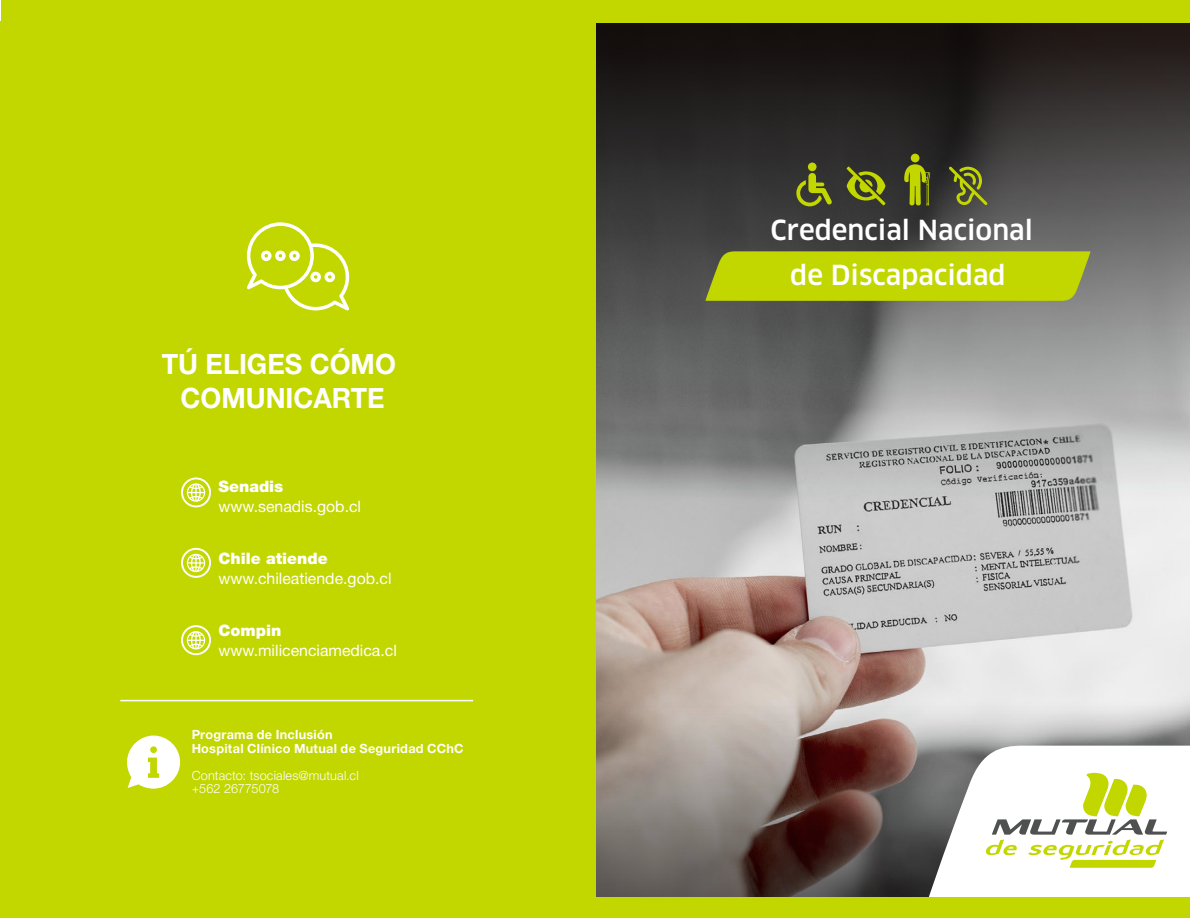
<style>
.page{position:relative;width:1190px;height:918px;background:#fff}
.page>*{position:absolute;margin:0;border:0;box-sizing:border-box;transform-origin:0 0}
.t1{font:700 28.05px/33.6px "Helvetica Neue LT Std";color:#fff;text-align:center;scale:.96 1}
.t2{font:500 27px/45px "Clan";color:#fff;text-align:center}
.t3{font:15.9px "Helvetica Neue LT Std";color:#fff}
.t4{font:900 15.9px "Helvetica Neue LT Std";color:#fff}
.t5{font:700 12.75px/13.6px "Helvetica Neue LT Std";letter-spacing:.02em;color:#fff}
.t6{font:300 12.75px/13.6px "Helvetica Neue LT Std";letter-spacing:.01em;color:#fff}
</style>
<div class="page">
<img style="left:595px;top:503px;width:594px;height:197px">
<svg style="left:595px;top:22px;width:594px;height:481px;background:#605f5e"></svg>
<svg style="left:595px;top:700px;width:594px;height:197px;background:#877a75"></svg>
<div style="left:2px;top:0;width:1187px;height:22px;background:#c2d600"></div>
<div style="left:0;top:21px;width:595px;height:897px;background:#c2d600"></div>
<svg style="left:187px;top:483px;width:18px;height:19px"></svg>
<div style="left:181px;top:477px;width:30px;height:30px;border:2px solid #fff;border-radius:50%"></div>
<svg style="left:187px;top:554px;width:18px;height:18px"></svg>
<div style="left:181px;top:548px;width:30px;height:30px;border:2px solid #fff;border-radius:50%"></div>
<svg style="left:187px;top:631px;width:18px;height:18px"></svg>
<div style="left:181px;top:625px;width:30px;height:30px;border:2px solid #fff;border-radius:50%"></div>
<svg style="left:247px;top:222px;width:102px;height:88px"></svg>
<div style="left:0;top:897px;width:1189px;height:21px;background:#c2d600"></div>
<svg style="left:925px;top:746px;width:264px;height:151px"></svg>
<svg style="left:705px;top:251px;width:384px;height:50px;background:#bccf05"></svg>
<div style="left:807px;top:163px;width:9px;height:8px;background:#c2d600;border-radius:50%"></div>
<svg style="left:796px;top:173px;width:35px;height:33px"></svg>
<svg style="left:846px;top:167px;width:39px;height:38px"></svg>
<svg style="left:948px;top:167px;width:39px;height:38px"></svg>
<div style="left:910px;top:154px;width:9px;height:8px;background:#c2d600;border-radius:50%"></div>
<svg style="left:903px;top:164px;width:26px;height:42px"></svg>
<svg style="left:127px;top:736px;width:53px;height:53px"></svg>
<hr style="left:120px;top:700px;width:353px;height:1px;background:#fff">
<h1 class="t1" style="left:162px;top:347px;width:245px">TÚ ELIGES CÓMO<br>COMUNICARTE</h1>
<p class="t4" style="left:218px;top:477px;width:66px">Senadis</p>
<p class="t3" style="left:218px;top:497px;width:144px">www.senadis.gob.cl</p>
<p class="t4" style="left:218px;top:549px;width:111px">Chile atiende</p>
<p class="t3" style="left:218px;top:569px;width:174px">www.chileatiende.gob.cl</p>
<p class="t4" style="left:218px;top:621px;width:64px">Compin</p>
<p class="t3" style="left:218px;top:641px;width:180px">www.milicenciamedica.cl</p>
<p class="t5" style="left:192px;top:727px;width:273px">Programa de Inclusión<br>Hospital Clínico Mutual de Seguridad CChC</p>
<p class="t6" style="left:192px;top:768px;width:168px">Contacto: tsociales@mutual.cl +562 26775078</p>
<h2 class="t2" style="left:770px;top:208px;width:264px">Credencial Nacional de Discapacidad</h2>
</div>
